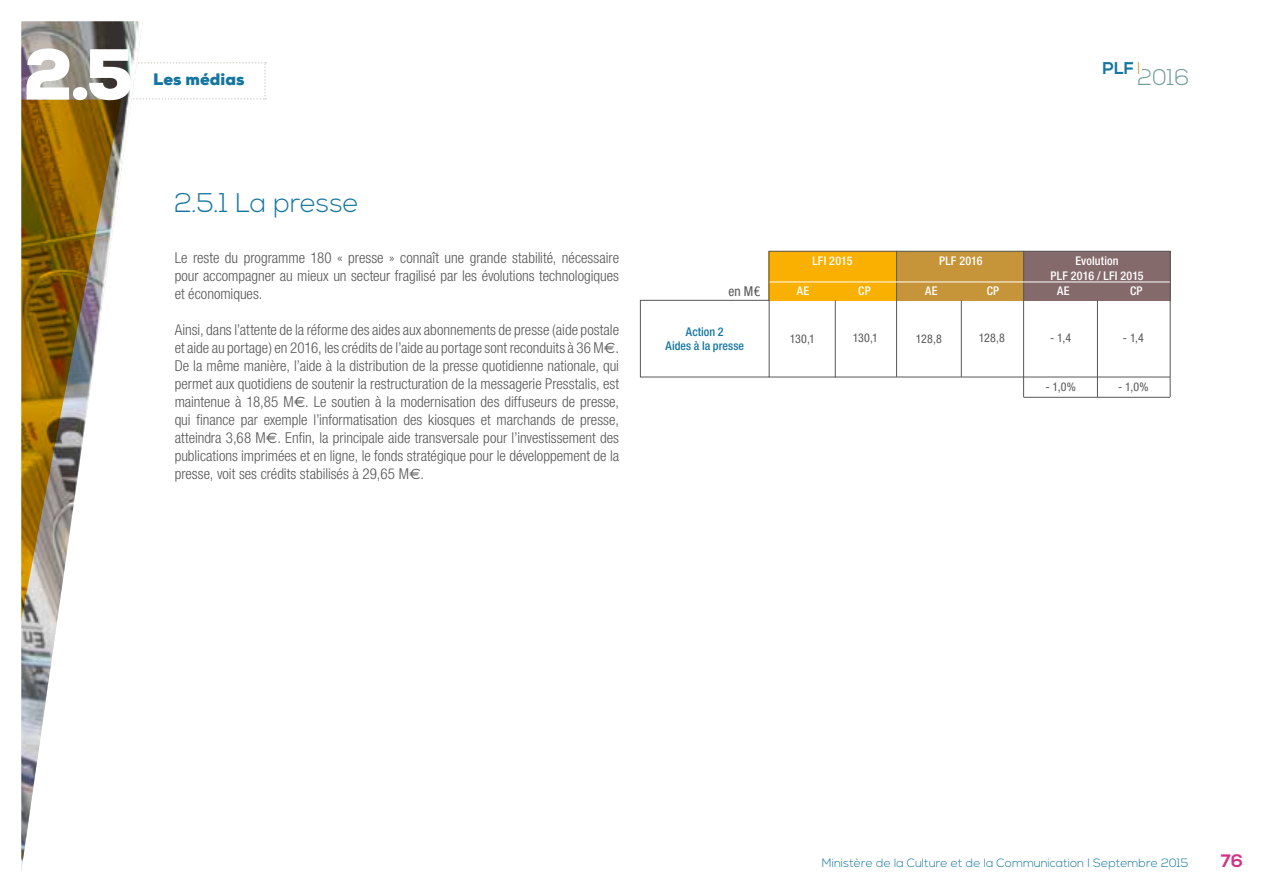
<style>
.page{position:relative;width:1263px;height:893px;background:#fff}
.page>*{position:absolute;margin:0;border:0;box-sizing:border-box;transform-origin:0 0}
.t1{font:900 72px "Nexa";color:#fff}
.t2{font:300 27px "Nexa";letter-spacing:-.01em;color:#14769f}
.t3{font:300 22.65px "Nexa";color:#719e9b}
.t4{font:700 18px "Nexa";color:#d13485}
.t5{font:700 16.95px "Nexa";color:#14769f}
.t6{font:900 16.5px "Nexa";letter-spacing:.005em;color:#14769f}
.t7{font:300 condensed 15px/18px "Helvetica Neue";color:#575756;text-align:justify}
.t8{font:condensed 13.5px "Helvetica Neue LT Std";color:#575756}
.t9{font:300 12px "Nexa";color:#14769f}
.t10{font:500 condensed 12px/15px "Helvetica Neue";letter-spacing:.02em;color:#fff;text-align:center}
.t11{font:condensed 12px "Helvetica Neue LT Std";letter-spacing:-.01em;color:#575756}
.t12{font:500 condensed 12px/14.4px "Helvetica Neue";letter-spacing:.005em;color:#14769f;text-align:center}
.s1{font-family:"Euro Sans";font-weight:400;font-stretch:normal}
.s2{font-weight:300;color:#c69539}
</style>
<div class="page">
<svg style="left:239px;top:62px;width:27px;height:38px"></svg>
<svg style="left:21px;top:21px;width:218px;height:851px"></svg>
<div style="left:769px;top:251px;width:127px;height:49px;background:#f9b000"></div>
<div style="left:897px;top:251px;width:127px;height:49px;background:#c69539"></div>
<div style="left:1024px;top:251px;width:146px;height:50px;background:#856a6c"></div>
<hr style="left:769px;top:377px;width:401px;height:1px;background:#575756">
<hr style="left:1023px;top:397px;width:147px;height:1px;background:#575756">
<hr style="left:769px;top:251px;width:401px;height:1px;background:#575756">
<hr style="left:835px;top:300px;width:1px;height:77px;background:#575756">
<hr style="left:961px;top:300px;width:1px;height:77px;background:#575756">
<hr style="left:769px;top:251px;width:1px;height:49px;background:#575756">
<hr style="left:896px;top:251px;width:1px;height:126px;background:#575756">
<hr style="left:1023px;top:251px;width:1px;height:146px;background:#575756">
<hr style="left:1097px;top:300px;width:1px;height:97px;background:#575756">
<hr style="left:1170px;top:251px;width:1px;height:146px;background:#575756">
<hr style="left:769px;top:282px;width:401px;height:1px;background:#fff">
<div style="left:640px;top:300px;width:129px;height:77px;border:1px solid #575756"></div>
<h1 class="t1" style="left:23px;top:28px;width:112px">2.5</h1>
<p class="t6" style="left:153px;top:69px;width:93px">Les médias</p>
<h2 class="t2" style="left:174px;top:187px;width:186px">2.5.1 La presse</h2>
<p class="t7" style="left:175px;top:248px;width:446px">Le reste du programme 180 « presse » connaît une grande stabilité, nécessaire pour accompagner au mieux un secteur fragilisé par les évolutions technologiques et économiques.</p>
<p class="t7" style="left:175px;top:320px;width:446px">Ainsi, dans l’attente de la réforme des aides aux abonnements de presse (aide postale et aide au portage) en 2016, les crédits de l’aide au portage sont reconduits à 36 M<span class="s1">€</span>.<br>De la même manière, l’aide à la distribution de la presse quotidienne nationale, qui permet aux quotidiens de soutenir la restructuration de la messagerie Presstalis, est maintenue à 18,85 M<span class="s1">€</span>. Le soutien à la modernisation des diffuseurs de presse, qui finance par exemple l’informatisation des kiosques et marchands de presse, atteindra 3,68 M<span class="s1">€</span>. Enfin, la principale aide transversale pour l’investissement des publications imprimées et en ligne, le fonds stratégique pour le développement de la presse, voit ses crédits stabilisés à 29,65 M<span class="s1">€</span>.</p>
<p class="t10" style="left:812px;top:253px;width:42px">LFI 2015</p>
<p class="t10" style="left:939px;top:253px;width:45px">PLF 2016</p>
<p class="t5" style="left:1102px;top:59px;width:40px">PLF <span class="s2">I</span></p>
<h3 class="t3" style="left:1137px;top:64px;width:54px">2016</h3>
<p class="t10" style="left:1050px;top:253px;width:94px">Evolution<br>PLF 2016 / LFI 2015</p>
<p class="t10" style="left:797px;top:283px;width:14px">AE</p>
<p class="t10" style="left:858px;top:283px;width:14px">CP</p>
<p class="t10" style="left:925px;top:283px;width:14px">AE</p>
<p class="t10" style="left:987px;top:283px;width:14px">CP</p>
<p class="t8" style="left:728px;top:284px;width:33px">en M€</p>
<p class="t10" style="left:1057px;top:283px;width:14px">AE</p>
<p class="t10" style="left:1130px;top:283px;width:14px">CP</p>
<p class="t12" style="left:665px;top:324px;width:80px">Action 2<br>Aides à la presse</p>
<p class="t11" style="left:790px;top:332px;width:27px">130,1</p>
<p class="t11" style="left:853px;top:331px;width:27px">130,1</p>
<p class="t11" style="left:916px;top:332px;width:27px">128,8</p>
<p class="t11" style="left:979px;top:331px;width:27px">128,8</p>
<p class="t11" style="left:1050px;top:331px;width:23px">- 1,4</p>
<p class="t11" style="left:1045px;top:380px;width:32px">- 1,0%</p>
<p class="t11" style="left:1123px;top:331px;width:23px">- 1,4</p>
<p class="t11" style="left:1118px;top:380px;width:32px">- 1,0%</p>
<p class="t9" style="left:822px;top:855px;width:368px">Ministère de la Culture et de la Communication I Septembre 2015</p>
<p class="t4" style="left:1221px;top:850px;width:24px">76</p>
</div>
